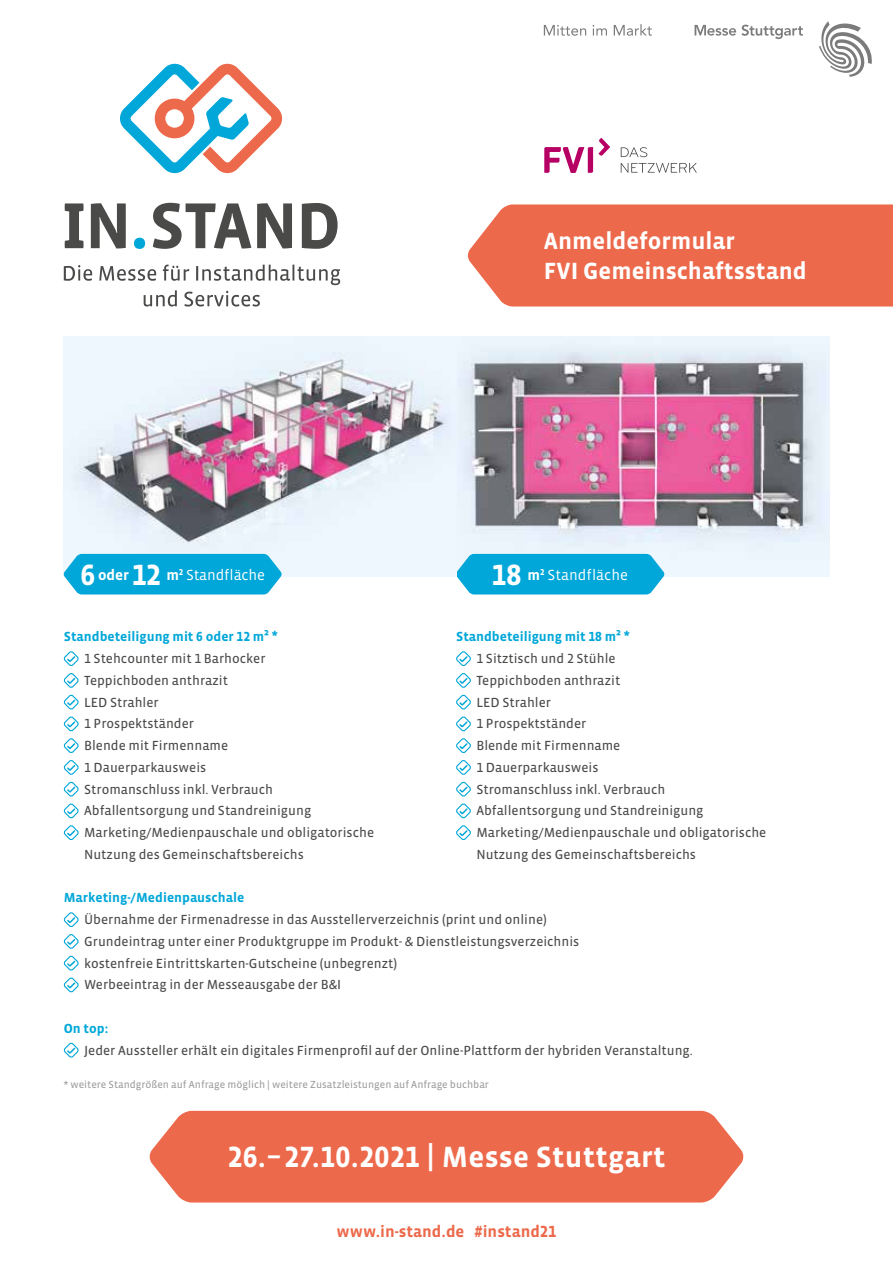
<style>
.page{position:relative;width:893px;height:1263px;background:#fff}
.page>*{position:absolute;margin:0;border:0;box-sizing:border-box;transform-origin:0 0}
.t1{font:700 30px "Vista Sans OT";letter-spacing:.01em;color:#fff}
.t2{font:700 24px/30px "Vista Sans OT";color:#fff}
.t3{font:700 16.5px "Vista Sans OT";color:#ed694b}
.t4{font:15px "Vista Sans OT";color:#fff}
.t5{font:13.5px/21.8px "Vista Sans OT";color:#4a4a49}
.t6{font:700 13.5px "Vista Sans OT";color:#00a7d8}
.t7{font:10.5px "Vista Sans OT";color:#9d9d9c}
.s1{font-weight:700;font-size:30px}
.s2{font-weight:700}
</style>
<div class="page">
<div style="left:468px;top:204px;width:425px;height:102px;background:#ed694b"></div>
<svg style="left:65px;top:203px;width:19px;height:45px"></svg>
<svg style="left:91px;top:203px;width:35px;height:45px"></svg>
<div style="left:134px;top:238px;width:11px;height:11px;background:#00a7d8;border-radius:50%"></div>
<svg style="left:153px;top:203px;width:98px;height:46px"></svg>
<svg style="left:257px;top:203px;width:35px;height:45px"></svg>
<svg style="left:302px;top:203px;width:36px;height:46px"></svg>
<svg style="left:120px;top:64px;width:162px;height:109px"></svg>
<svg style="left:64px;top:265px;width:276px;height:41px"></svg>
<svg style="left:695px;top:25px;width:108px;height:14px"></svg>
<svg style="left:819px;top:21px;width:53px;height:56px"></svg>
<svg style="left:544px;top:25px;width:42px;height:11px"></svg>
<svg style="left:593px;top:25px;width:14px;height:11px"></svg>
<svg style="left:614px;top:24px;width:38px;height:12px"></svg>
<div style="left:149px;top:1111px;width:595px;height:91px;background:#ed694b"></div>
<svg style="left:621px;top:147px;width:26px;height:10px"></svg>
<svg style="left:621px;top:163px;width:76px;height:10px"></svg>
<svg style="left:544px;top:138px;width:66px;height:35px"></svg>
<svg style="left:63px;top:651px;width:16px;height:15px"></svg>
<svg style="left:63px;top:673px;width:16px;height:80px"></svg>
<svg style="left:63px;top:760px;width:16px;height:80px"></svg>
<svg style="left:456px;top:651px;width:15px;height:15px"></svg>
<svg style="left:456px;top:673px;width:15px;height:80px"></svg>
<svg style="left:456px;top:760px;width:15px;height:80px"></svg>
<svg style="left:63px;top:912px;width:16px;height:15px"></svg>
<svg style="left:63px;top:934px;width:16px;height:59px"></svg>
<svg style="left:63px;top:1042px;width:16px;height:16px"></svg>
<img style="left:64px;top:337px;width:765px;height:239px">
<svg style="left:456px;top:554px;width:209px;height:40px"></svg>
<div style="left:64px;top:554px;width:218px;height:40px;background:#00a7d8"></div>
<h2 class="t2" style="left:544px;top:227px;width:264px">Anmeldeformular<br>FVI Gemeinschaftsstand</h2>
<p class="t4" style="left:81px;top:567px;width:186px"><span class="s1">6</span> <span class="s2">oder</span> <span class="s1">12</span> <span class="s2">m</span><sup>2</sup> Standfläche</p>
<p class="t4" style="left:548px;top:567px;width:82px">Standfläche</p>
<h1 class="t1" style="left:491px;top:559px;width:55px">18 <sup>m</sup><sup>2</sup></h1>
<p class="t6" style="left:64px;top:630px;width:216px">Standbeteiligung mit 6 oder 12 m² *</p>
<p class="t5" style="left:84px;top:648px;width:291px">1 Stehcounter mit 1 Barhocker<br>Teppichboden anthrazit<br>LED Strahler<br>1 Prospektständer<br>Blende mit Firmenname<br>1 Dauerparkausweis<br>Stromanschluss inkl. Verbrauch<br>Abfallentsorgung und Standreinigung<br>Marketing/Medienpauschale und obligatorische<br>Nutzung des Gemeinschaftsbereichs</p>
<p class="t6" style="left:456px;top:630px;width:175px">Standbeteiligung mit 18 m² *</p>
<p class="t5" style="left:476px;top:648px;width:291px">1 Sitztisch und 2 Stühle<br>Teppichboden anthrazit<br>LED Strahler<br>1 Prospektständer<br>Blende mit Firmenname<br>1 Dauerparkausweis<br>Stromanschluss inkl. Verbrauch<br>Abfallentsorgung und Standreinigung<br>Marketing/Medienpauschale und obligatorische<br>Nutzung des Gemeinschaftsbereichs</p>
<p class="t6" style="left:64px;top:891px;width:182px">Marketing-/Medienpauschale</p>
<p class="t5" style="left:84px;top:909px;width:497px">Übernahme der Firmenadresse in das Ausstellerverzeichnis (print und online)<br>Grundeintrag unter einer Produktgruppe im Produkt- &amp; Dienstleistungsverzeichnis kostenfreie Eintrittskarten-Gutscheine (unbegrenzt)<br>Werbeeintrag in der Messeausgabe der B&amp;I</p>
<p class="t6" style="left:64px;top:1021px;width:46px">On top:</p>
<p class="t5" style="left:84px;top:1039px;width:610px">Jeder Aussteller erhält ein digitales Firmenprofil auf der Online-Plattform der hybriden Veranstaltung.</p>
<p class="t7" style="left:64px;top:1078px;width:427px">* weitere Standgrößen auf Anfrage möglich | weitere Zusatzleistungen auf Anfrage buchbar</p>
<h1 class="t1" style="left:227px;top:1141px;width:440px">26.–27.10.2021 | Messe Stuttgart</h1>
<p class="t3" style="left:337px;top:1223px;width:221px">www.in-stand.de #instand21</p>
</div>
